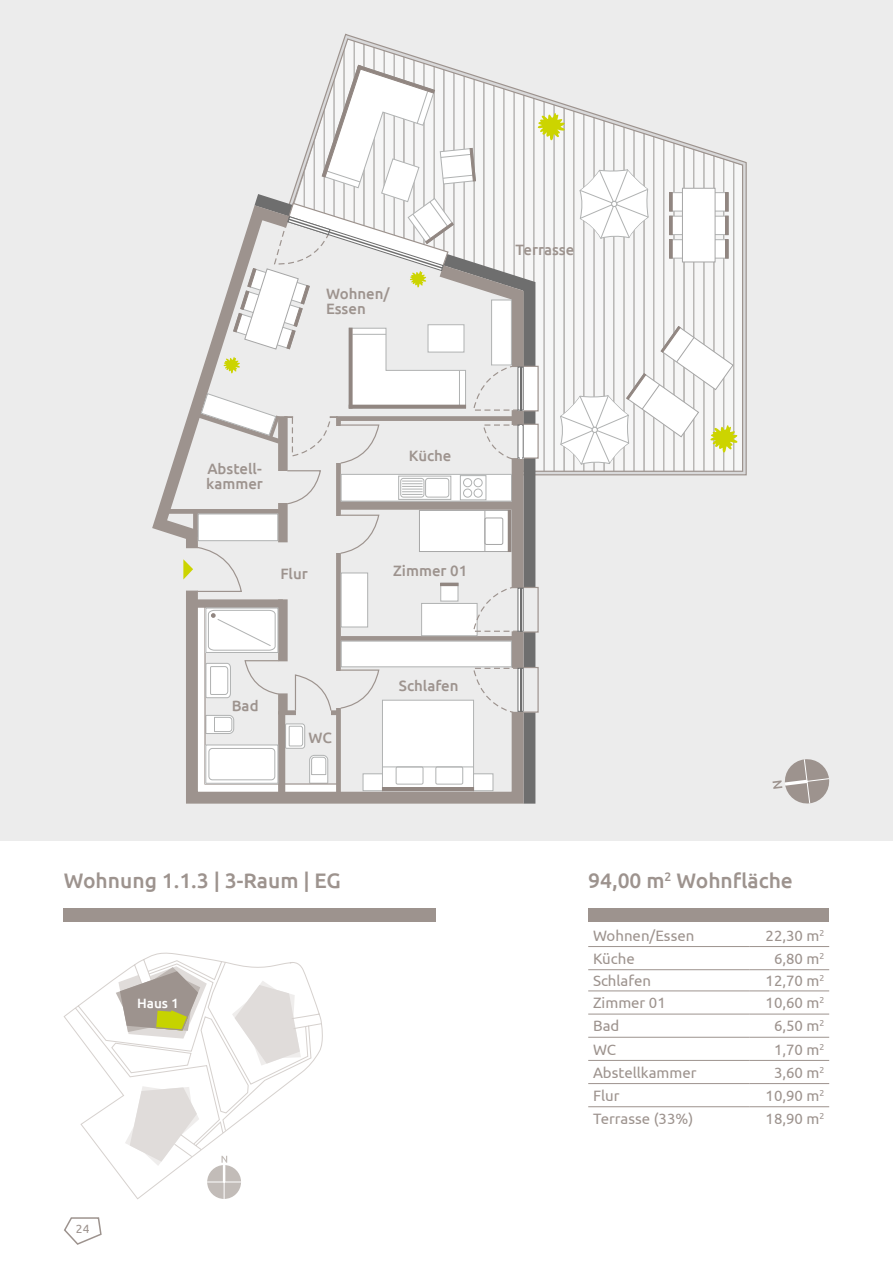
<style>
.page{position:relative;width:893px;height:1263px;background:#fff}
.page>*{position:absolute;margin:0;border:0;box-sizing:border-box;transform-origin:0 0}
.t1{font:500 21px "Ubuntu";color:#9d938e}
.t2{font:15px "Ubuntu";color:#9d938e}
.t3{font:500 15px/15px "Ubuntu";color:#9d938e}
.t4{font:500 13.5px "Ubuntu";color:#fff}
.t5{font:12px "Ubuntu";color:#9d938e}
</style>
<div class="page">
<div style="left:0;top:0;width:893px;height:841px;background:#ececec"></div>
<div style="left:64px;top:908px;width:372px;height:14px;background:#9d938e"></div>
<div style="left:588px;top:908px;width:241px;height:14px;background:#9d938e"></div>
<svg style="left:64px;top:952px;width:259px;height:248px"></svg>
<svg style="left:116px;top:966px;width:91px;height:72px"></svg>
<div style="left:207px;top:1165px;width:34px;height:34px;background:#c2bcb8;border-radius:50%"></div>
<hr style="left:224px;top:1165px;width:1px;height:34px;background:#fff">
<hr style="left:207px;top:1182px;width:34px;height:1px;background:#fff">
<svg style="left:221px;top:1156px;width:6px;height:26px"></svg>
<svg style="left:772px;top:759px;width:58px;height:45px"></svg>
<hr style="left:588px;top:946px;width:161px;height:1px;background:#9d938e">
<hr style="left:749px;top:946px;width:80px;height:1px;background:#9d938e">
<hr style="left:588px;top:969px;width:161px;height:1px;background:#9d938e">
<hr style="left:749px;top:969px;width:80px;height:1px;background:#9d938e">
<hr style="left:588px;top:990px;width:161px;height:1px;background:#9d938e">
<hr style="left:749px;top:990px;width:80px;height:1px;background:#9d938e">
<hr style="left:588px;top:1014px;width:161px;height:1px;background:#9d938e">
<hr style="left:749px;top:1014px;width:80px;height:1px;background:#9d938e">
<hr style="left:588px;top:1037px;width:161px;height:1px;background:#9d938e">
<hr style="left:749px;top:1037px;width:80px;height:1px;background:#9d938e">
<hr style="left:588px;top:1060px;width:161px;height:1px;background:#9d938e">
<hr style="left:749px;top:1060px;width:80px;height:1px;background:#9d938e">
<hr style="left:588px;top:1083px;width:161px;height:1px;background:#9d938e">
<hr style="left:749px;top:1083px;width:80px;height:1px;background:#9d938e">
<hr style="left:588px;top:1106px;width:161px;height:1px;background:#9d938e">
<hr style="left:749px;top:1106px;width:80px;height:1px;background:#9d938e">
<svg style="left:529px;top:505px;width:9px;height:299px"></svg>
<div style="left:520px;top:587px;width:19px;height:46px;border:1px solid #9d938e"></div>
<svg style="left:152px;top:403px;width:377px;height:401px"></svg>
<div style="left:278px;top:416px;width:10px;height:126px;background:#9d938e"></div>
<div style="left:166px;top:509px;width:115px;height:5px;background:#9d938e"></div>
<div style="left:338px;top:501px;width:180px;height:9px;background:#9d938e"></div>
<div style="left:419px;top:510px;width:92px;height:41px;background:#fff"></div>
<div style="left:419px;top:510px;width:92px;height:42px;border:1px solid #a6a6a6"></div>
<hr style="left:485px;top:510px;width:1px;height:41px;background:#a6a6a6">
<div style="left:508px;top:510px;width:3px;height:42px;border:1px solid #918681"></div>
<div style="left:520px;top:667px;width:19px;height:46px;border:1px solid #9d938e"></div>
<div style="left:518px;top:668px;width:5px;height:43px;background:#6e6e6e"></div>
<div style="left:518px;top:668px;width:6px;height:44px;border:1px solid #6e6e6e"></div>
<hr style="left:520px;top:668px;width:1px;height:43px;background:#6e6e6e">
<svg style="left:183px;top:514px;width:337px;height:285px"></svg>
<div style="left:518px;top:588px;width:5px;height:43px;background:#6e6e6e"></div>
<div style="left:518px;top:588px;width:6px;height:44px;border:1px solid #6e6e6e"></div>
<hr style="left:520px;top:588px;width:1px;height:43px;background:#6e6e6e">
<svg style="left:192px;top:35px;width:553px;height:470px"></svg>
<div style="left:206px;top:745px;width:72px;height:38px;background:#fff"></div>
<div style="left:205px;top:745px;width:73px;height:38px;border:1px solid #b0b2b2"></div>
<div style="left:209px;top:748px;width:66px;height:32px;border:1px solid #b0b2b2;border-radius:4px"></div>
<svg style="left:64px;top:1217px;width:38px;height:28px"></svg>
<p class="t3" style="left:326px;top:286px;width:65px">Wohnen/<br>Essen</p>
<p class="t3" style="left:516px;top:241px;width:60px">Terrasse</p>
<p class="t3" style="left:206px;top:461px;width:58px">Abstell&shy;kammer</p>
<p class="t3" style="left:280px;top:566px;width:29px">Flur</p>
<p class="t3" style="left:232px;top:697px;width:28px">Bad</p>
<p class="t3" style="left:309px;top:730px;width:25px">WC</p>
<h1 class="t1" style="left:64px;top:867px;width:278px">Wohnung 1.1.3 | 3-Raum | EG</h1>
<p class="t4" style="left:137px;top:995px;width:43px">Haus 1</p>
<p class="t3" style="left:409px;top:448px;width:44px">Küche</p>
<p class="t3" style="left:393px;top:562px;width:76px">Zimmer 01</p>
<p class="t3" style="left:399px;top:677px;width:61px">Schlafen</p>
<p class="t5" style="left:76px;top:1221px;width:15px">24</p>
<h1 class="t1" style="left:588px;top:867px;width:206px">94,00 m<sup>2</sup> Wohnfläche</h1>
<p class="t2" style="left:593px;top:926px;width:103px">Wohnen/Essen</p>
<p class="t2" style="left:766px;top:926px;width:60px">22,30 m<sup>2</sup></p>
<p class="t2" style="left:593px;top:949px;width:43px">Küche</p>
<p class="t2" style="left:774px;top:949px;width:52px">6,80 m<sup>2</sup></p>
<p class="t2" style="left:593px;top:972px;width:60px">Schlafen</p>
<p class="t2" style="left:766px;top:972px;width:60px">12,70 m<sup>2</sup></p>
<p class="t2" style="left:593px;top:994px;width:74px">Zimmer 01</p>
<p class="t2" style="left:766px;top:994px;width:60px">10,60 m<sup>2</sup></p>
<p class="t2" style="left:593px;top:1017px;width:28px">Bad</p>
<p class="t2" style="left:774px;top:1017px;width:52px">6,50 m<sup>2</sup></p>
<p class="t2" style="left:593px;top:1040px;width:24px">WC</p>
<p class="t2" style="left:774px;top:1040px;width:52px">1,70 m<sup>2</sup></p>
<p class="t2" style="left:593px;top:1063px;width:105px">Abstellkammer</p>
<p class="t2" style="left:774px;top:1063px;width:52px">3,60 m<sup>2</sup></p>
<p class="t2" style="left:593px;top:1086px;width:28px">Flur</p>
<p class="t2" style="left:766px;top:1086px;width:60px">10,90 m<sup>2</sup></p>
<p class="t2" style="left:593px;top:1110px;width:102px">Terrasse (33%)</p>
<p class="t2" style="left:766px;top:1110px;width:60px">18,90 m<sup>2</sup></p>
</div>
